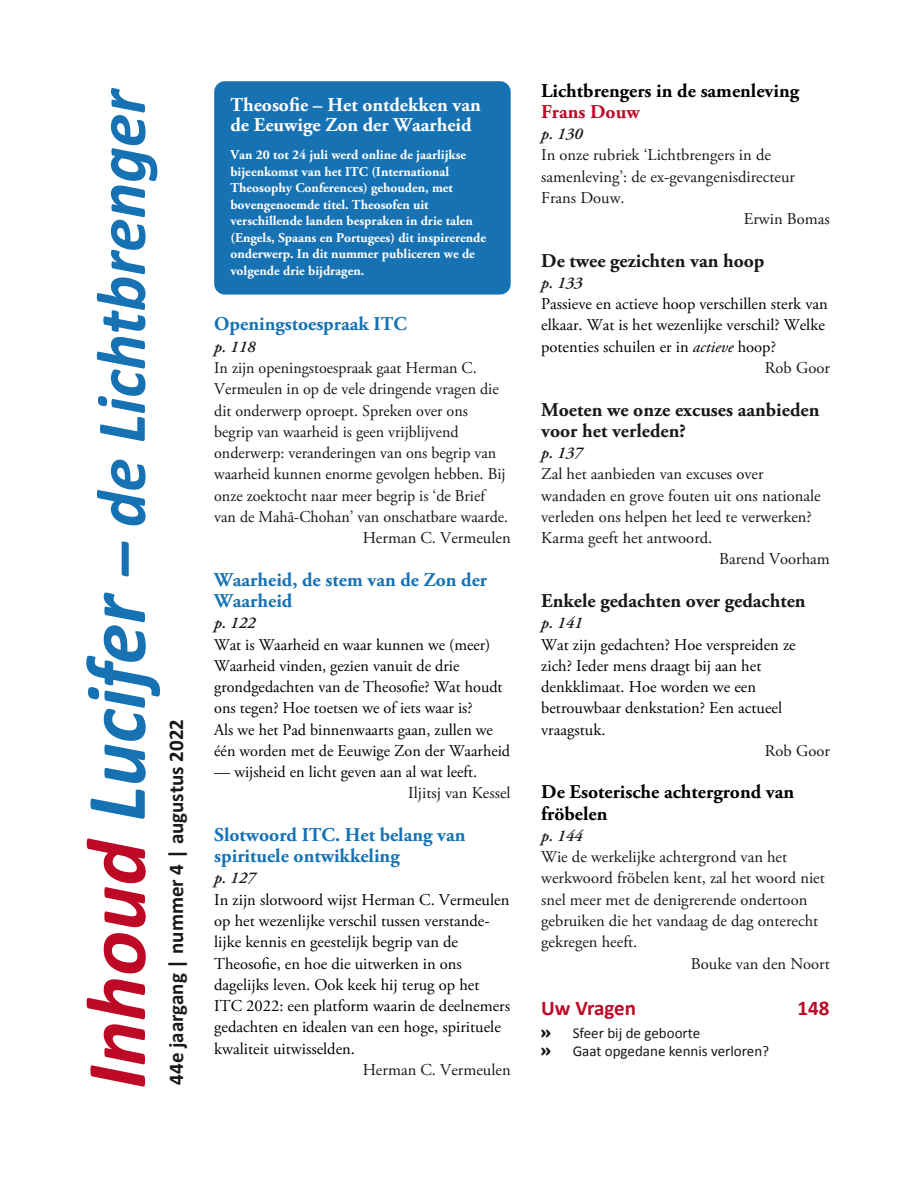
<style>
.page{position:relative;width:915px;height:1191px;background:#fff}
.page>*{position:absolute;margin:0;border:0;box-sizing:border-box;transform-origin:0 0}
.t1{font:italic 700 70.5px "Calibri";color:#1672b3;scale:.96 1}
.t2{font:700 21px "Calibri";color:#1a171b}
.t3{font:700 21px "Calibri";color:#bd0926}
.t4{font:700 19.5px/21.3px "Adobe Garamond Pro";color:#1672b3}
.t5{font:700 19.5px/21.3px "Adobe Garamond Pro";color:#1a171b}
.t6{font:700 19.5px/21.3px "Adobe Garamond Pro";color:#000}
.t7{font:700 19.5px/19.5px "Adobe Garamond Pro";color:#fff}
.t8{font:700 19.5px "Adobe Garamond Pro";color:#bd0926}
.t9{font:16.5px/21.3px "Adobe Garamond Pro";color:#000}
.t10{font:16.5px "Adobe Garamond Pro";color:#1a171b}
.t11{font:16.5px/21.3px "Adobe Garamond Pro";color:#191619}
.t12{font:italic 600 16.5px "Adobe Garamond Pro";color:#1a171b}
.t13{font:15px/18.3px "Calibri";color:#1a171b}
.t14{font:700 13.5px/16.5px "Adobe Garamond Pro";color:#fff}
.s1{font-size:85.5px;color:#bd0926}
.s2{font-size:85.5px}
.s3{font-style:italic}
.s4{font-family:"Cooper";font-weight:900;font-size:18px}
</style>
<div class="page">
<div style="left:214px;top:81px;width:296px;height:213px;background:#1672b3;border-radius:11px"></div>
<h1 class="t1" style="left:92px;top:1089px;width:1044px;rotate:-90deg"><span class="s1">Inhoud</span> <span class="s2">Lucifer</span> – de Lichtbrenger</h1>
<p class="t2" style="left:167px;top:1084px;width:367px;rotate:-90deg">44e jaargang | nummer 4 | augustus 2022</p>
<p class="t7" style="left:230px;top:97px;width:252px">Theosofie – Het ontdekken van de Eeuwige Zon der Waarheid</p>
<p class="t14" style="left:230px;top:148px;width:257px">Van 20 tot 24 juli werd online de jaarlijkse bijeenkomst van het ITC (International Theosophy Conferences) gehouden, met bovengenoemde titel. Theosofen uit verschillende landen bespraken in drie talen (Engels, Spaans en Portugees) dit inspirerende onderwerp. In dit nummer publiceren we de volgende drie bijdragen.</p>
<p class="t4" style="left:214px;top:315px;width:194px">Openingstoespraak ITC</p>
<p class="t12" style="left:214px;top:340px;width:43px">p. 118</p>
<p class="t11" style="left:214px;top:359px;width:295px">In zijn openingstoespraak gaat Herman C.<br>Vermeulen in op de vele dringende vragen die dit onderwerp oproept. Spreken over ons begrip van waarheid is geen vrijblijvend onderwerp: veranderingen van ons begrip van waarheid kunnen enorme gevolgen hebben. Bij onze zoektocht naar meer begrip is ‘de Brief van de Mahā-Chohan’ van onschatbare waarde.</p>
<p class="t10" style="left:362px;top:531px;width:149px">Herman C. Vermeulen</p>
<p class="t4" style="left:214px;top:570px;width:274px">Waarheid, de stem van de Zon der<br>Waarheid</p>
<p class="t12" style="left:214px;top:616px;width:43px">p. 122</p>
<p class="t9" style="left:214px;top:635px;width:297px">Wat is Waarheid en waar kunnen we (meer)<br>Waarheid vinden, gezien vanuit de drie grondgedachten van de Theosofie? Wat houdt ons tegen? Hoe toetsen we of iets waar is?<br>Als we het Pad binnenwaarts gaan, zullen we één worden met de Eeuwige Zon der Waarheid</p>
<p class="t9" style="left:214px;top:762px;width:264px">— wijsheid en licht geven aan al wat leeft.</p>
<p class="t10" style="left:408px;top:786px;width:104px">Iljitsj van Kessel</p>
<p class="t4" style="left:214px;top:826px;width:252px">Slotwoord ITC. Het belang van spirituele ontwikkeling</p>
<p class="t12" style="left:214px;top:871px;width:43px">p. 127</p>
<p class="t9" style="left:214px;top:890px;width:297px">In zijn slotwoord wijst Herman C. Vermeulen op het wezenlijke verschil tussen verstande&shy;lijke kennis en geestelijk begrip van de Theosofie, en hoe die uitwerken in ons dagelijks leven. Ook keek hij terug op het ITC 2022: een platform waarin de deelnemers gedachten en idealen van een hoge, spirituele kwaliteit uitwisselden.</p>
<p class="t10" style="left:362px;top:1062px;width:149px">Herman C. Vermeulen</p>
<p class="t6" style="left:541px;top:81px;width:259px">Lichtbrengers in de samenleving</p>
<p class="t8" style="left:541px;top:104px;width:100px">Frans Douw</p>
<p class="t12" style="left:541px;top:127px;width:43px">p. 130</p>
<p class="t10" style="left:541px;top:148px;width:231px">In onze rubriek ‘Lichtbrengers in de</p>
<p class="t10" style="left:541px;top:170px;width:255px">samenleving’: de ex-gevangenisdirecteur</p>
<p class="t10" style="left:541px;top:191px;width:85px">Frans Douw.</p>
<p class="t10" style="left:743px;top:212px;width:88px">Erwin Bomas</p>
<p class="t5" style="left:541px;top:252px;width:225px">De twee gezichten van hoop</p>
<p class="t12" style="left:541px;top:276px;width:43px">p. 133</p>
<p class="t9" style="left:541px;top:295px;width:288px">Passieve en actieve hoop verschillen sterk van</p>
<p class="t9" style="left:541px;top:316px;width:285px">elkaar. Wat is het wezenlijke verschil? Welke</p>
<p class="t9" style="left:541px;top:337px;width:236px">potenties schuilen er in <span class="s3">actieve</span> hoop?</p>
<p class="t10" style="left:764px;top:361px;width:66px">Rob Goor</p>
<p class="t5" style="left:541px;top:400px;width:279px">Moeten we onze excuses aanbieden voor het verleden?</p>
<p class="t12" style="left:541px;top:446px;width:43px">p. 137</p>
<p class="t10" style="left:541px;top:467px;width:224px">Zal het aanbieden van excuses over</p>
<p class="t10" style="left:541px;top:488px;width:281px">wandaden en grove fouten uit ons nationale</p>
<p class="t10" style="left:541px;top:510px;width:272px">verleden ons helpen het leed te verwerken?</p>
<p class="t10" style="left:541px;top:531px;width:173px">Karma geeft het antwoord.</p>
<p class="t10" style="left:718px;top:552px;width:112px">Barend Voorham</p>
<p class="t5" style="left:541px;top:592px;width:266px">Enkele gedachten over gedachten</p>
<p class="t12" style="left:541px;top:616px;width:43px">p. 141</p>
<p class="t9" style="left:541px;top:635px;width:256px">Wat zijn gedachten? Hoe verspreiden ze zich? Ieder mens draagt bij aan het denkklimaat. Hoe worden we een betrouwbaar denkstation? Een actueel vraagstuk.</p>
<p class="t10" style="left:764px;top:744px;width:66px">Rob Goor</p>
<p class="t6" style="left:541px;top:783px;width:254px">De Esoterische achtergrond van fröbelen</p>
<p class="t12" style="left:541px;top:829px;width:43px">p. 144</p>
<p class="t10" style="left:541px;top:850px;width:247px">Wie de werkelijke achtergrond van het</p>
<p class="t10" style="left:541px;top:871px;width:285px">werkwoord fröbelen kent, zal het woord niet</p>
<p class="t10" style="left:541px;top:892px;width:267px">snel meer met de denigrerende ondertoon</p>
<p class="t10" style="left:541px;top:914px;width:278px">gebruiken die het vandaag de dag onterecht</p>
<p class="t10" style="left:541px;top:935px;width:98px">gekregen heeft.</p>
<p class="t10" style="left:690px;top:956px;width:140px">Bouke van den Noort</p>
<p class="t3" style="left:541px;top:999px;width:96px">Uw Vragen</p>
<p class="t3" style="left:797px;top:999px;width:33px">148</p>
<p class="t13" style="left:541px;top:1024px;width:229px"><span class="s4">»</span> Sfeer bij de geboorte<br><span class="s4">»</span> Gaat opgedane kennis verloren?</p>
</div>
